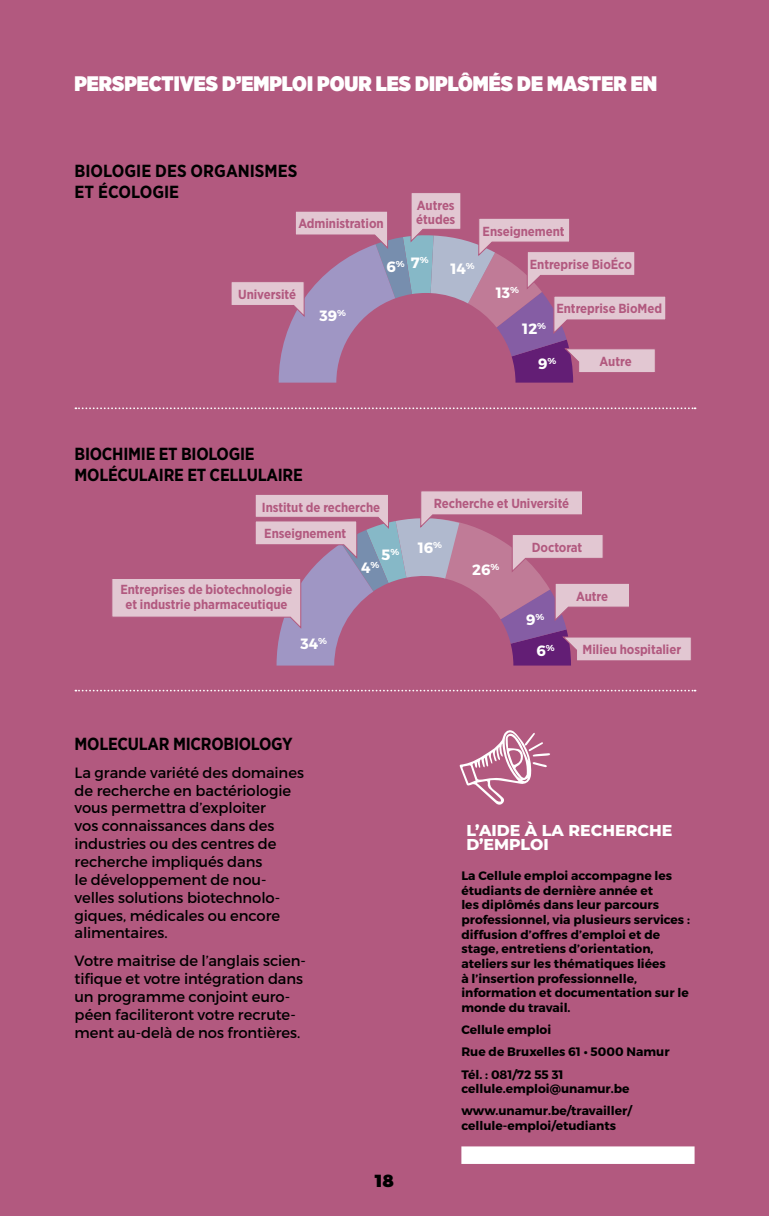
<style>
.page{position:relative;width:769px;height:1216px;background:#fff}
.page>*{position:absolute;margin:0;border:0;box-sizing:border-box;transform-origin:0 0}
.t1{font:900 21px "Gotham Narrow";color:#fff}
.t2{font:700 17.5px/21px "Gotham Narrow";letter-spacing:-.015em;color:#000}
.t3{font:900 17.5px "Montserrat";color:#b2597f}
.t4{font:800 15.75px/14px "Montserrat";color:#fff}
.t5{font:14.88px/17.8px "Montserrat";letter-spacing:-.005em;color:#000}
.t6{font:700 14.88px "Montserrat";letter-spacing:-.005em;color:#fff}
.t7{font:700 13.12px/14.3px "Gotham Narrow";letter-spacing:-.005em;color:#b2597f}
.t8{font:700 12.25px/14.7px "Montserrat";color:#000}
.s1{color:#000}
</style>
<div class="page">
<div style="left:0;top:0;width:769px;height:1215px;background:#b2597f"></div>
<svg style="left:231px;top:193px;width:435px;height:189px"></svg>
<svg style="left:112px;top:491px;width:579px;height:174px"></svg>
<svg style="left:75px;top:407px;width:620px;height:2px"></svg>
<svg style="left:75px;top:689px;width:620px;height:2px"></svg>
<div style="left:461px;top:1146px;width:233px;height:17px;background:#fff"></div>
<svg style="left:459px;top:730px;width:91px;height:75px"></svg>
<h1 class="t1" style="left:74px;top:70px;width:584px">PERSPECTIVES D’EMPLOI POUR LES DIPLÔMÉS DE MASTER EN</h1>
<h2 class="t2" style="left:75px;top:160px;width:224px">BIOLOGIE DES ORGANISMES<br>ET ÉCOLOGIE</h2>
<p class="t7" style="left:298px;top:216px;width:87px">Administration</p>
<p class="t7" style="left:416px;top:198px;width:41px">Autres études</p>
<p class="t7" style="left:238px;top:287px;width:59px">Université</p>
<p class="t6" style="left:320px;top:306px;width:28px">39<sup>%</sup></p>
<p class="t6" style="left:386px;top:255px;width:44px">6<sup>%</sup> 7<sup>%</sup></p>
<p class="t6" style="left:450px;top:259px;width:26px">14<sup>%</sup></p>
<p class="t7" style="left:483px;top:224px;width:83px">Enseignement</p>
<p class="t7" style="left:530px;top:257px;width:104px">Entreprise BioÉco</p>
<p class="t7" style="left:556px;top:301px;width:107px">Entreprise BioMed</p>
<p class="t6" style="left:496px;top:283px;width:25px">13<sup>%</sup></p>
<p class="t6" style="left:522px;top:320px;width:25px">12<sup>%</sup></p>
<p class="t6" style="left:538px;top:355px;width:20px">9<sup>%</sup></p>
<p class="t7" style="left:600px;top:354px;width:34px">Autre</p>
<h2 class="t2" style="left:75px;top:443px;width:230px">BIOCHIMIE ET BIOLOGIE<br>MOLÉCULAIRE ET CELLULAIRE</h2>
<p class="t7" style="left:262px;top:493px;width:120px;line-height:26.6px">Institut de recherche<br>Enseignement</p>
<p class="t7" style="left:120px;top:581px;width:174px;line-height:15.6px;text-align:center">Entreprises de biotechnologie et industrie pharmaceutique</p>
<p class="t6" style="left:301px;top:634px;width:28px">34<sup>%</sup></p>
<p class="t6" style="left:381px;top:545px;width:19px">5<sup>%</sup></p>
<p class="t6" style="left:361px;top:558px;width:20px">4<sup>%</sup></p>
<p class="t7" style="left:434px;top:496px;width:137px">Recherche et Université</p>
<p class="t6" style="left:418px;top:539px;width:26px">16<sup>%</sup></p>
<p class="t6" style="left:472px;top:560px;width:29px">26<sup>%</sup></p>
<p class="t7" style="left:532px;top:540px;width:52px">Doctorat</p>
<p class="t7" style="left:576px;top:588px;width:34px">Autre</p>
<p class="t6" style="left:526px;top:610px;width:20px">9<sup>%</sup></p>
<p class="t6" style="left:536px;top:641px;width:20px">6<sup>%</sup></p>
<p class="t7" style="left:583px;top:642px;width:100px">Milieu hospitalier</p>
<h2 class="t2" style="left:75px;top:733px;width:220px">MOLECULAR MICROBIOLOGY</h2>
<p class="t5" style="left:75px;top:763px;width:231px">La grande variété des domaines de recherche en bactériologie vous permettra d’exploiter<br>vos connaissances dans des industries ou des centres de recherche impliqués dans<br>le développement de nou&shy;velles solutions biotechnolo&shy;giques, médicales ou encore alimentaires.</p>
<p class="t5" style="left:75px;top:951px;width:233px">Votre maitrise de l’anglais scien&shy;tifique et votre intégration dans un programme conjoint euro&shy;péen faciliteront votre recrute&shy;ment au-delà de nos frontières.</p>
<h2 class="t3" style="left:361px;top:1169px;width:49px">—<span class="s1">18</span>—</h2>
<p class="t4" style="left:466px;top:822px;width:207px">L’AIDE À LA RECHERCHE<br>D’EMPLOI</p>
<p class="t8" style="left:461px;top:868px;width:230px">La Cellule emploi accompagne les étudiants de dernière année et<br>les diplômés dans leur parcours professionnel, via plusieurs services : diffusion d’offres d’emploi et de stage, entretiens d’orientation, ateliers sur les thématiques liées<br>à l’insertion professionnelle, information et documentation sur le monde du travail.</p>
<p class="t8" style="left:461px;top:1019px;width:210px;line-height:22.1px">Cellule emploi<br>Rue de Bruxelles 61 • 5000 Namur<br>Tél. : 081/72 55 31</p>
<p class="t8" style="left:461px;top:1078px;width:172px;line-height:22.1px">cellule.emploi@unamur.be www.unamur.be/travailler/</p>
<p class="t8" style="left:461px;top:1118px;width:156px">cellule-emploi/etudiants</p>
</div>
